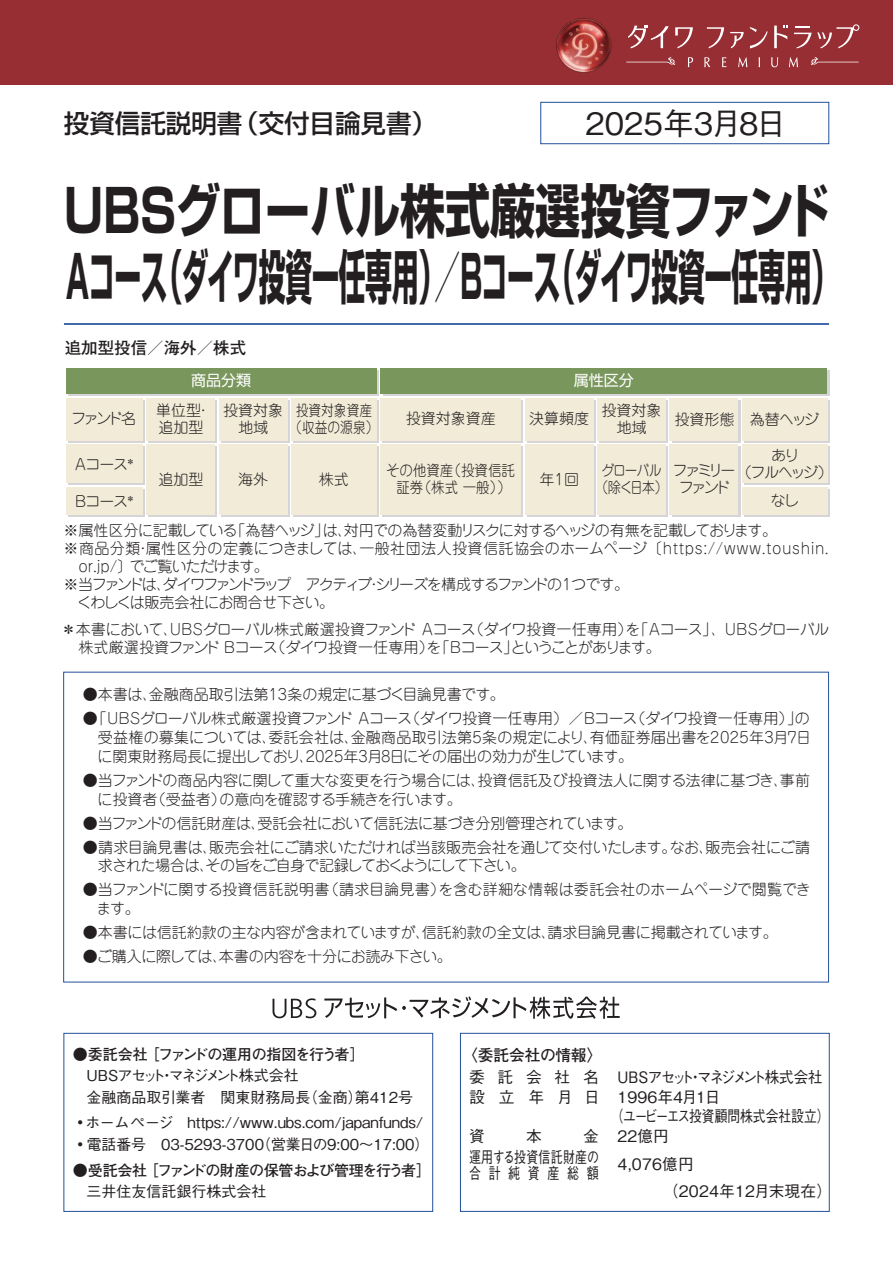
<style>
.page{position:relative;width:893px;height:1263px;background:#fff}
.page>*{position:absolute;margin:0;border:0;box-sizing:border-box;transform-origin:0 0}
.t1{font:700 58.5px/66px "Shin Go Pro";letter-spacing:-.015em;color:#231f20;scale:.77 1}
.t2{font:500 30.75px "Gothic BBB Pro";color:#231f20}
.t3{font:500 25.5px "Shin Go Pro";color:#231f20}
.t4{font:700 16.5px "Futo Go B101 Pro";color:#231f20}
.t5{font:500 15.75px/27.8px "Gothic BBB Pro";color:#231f20}
.t6{font:500 15.75px "Gothic BBB Pro";letter-spacing:-.105em;color:#231f20;scale:.92 1}
.t7{font:500 15.75px "Gothic BBB Pro";color:#231f20;scale:.81 1}
.t8{font:500 15.75px/21px "Gothic BBB Pro";letter-spacing:.02em;color:#231f20;text-align:right}
.t9{font:500 15.75px/19.5px "Gothic BBB Pro";letter-spacing:.81em;color:#231f20}
.t10{font:700 15.75px "Futo Go B101 Pro";letter-spacing:-.01em;color:#231f20}
.t11{font:500 15.75px "Gothic BBB Pro";letter-spacing:.64em;color:#231f20;scale:.76 1}
.t12{font:300 15px/18.8px "Jun 101 Pro";letter-spacing:-.02em;color:#231f20}
.t13{font:500 15px/21.8px "Gothic BBB Pro";color:#231f20}
.t14{font:300 15px/18.8px "Jun 101 Pro";color:#231f20}
.t15{font:300 15px "Jun 101 Pro";letter-spacing:.03em;color:#231f20}
.t16{font:300 15px/30.2px "Jun 101 Pro";letter-spacing:-.055em;color:#231f20}
.t17{font:700 15px "Futo Go B101 Pro";letter-spacing:-.05em;color:#231f20}
.t18{font:300 15px "Jun 101 Pro";letter-spacing:-.13em;color:#231f20}
.t19{font:300 15px/17px "Jun 101 Pro";color:#231f20;text-align:center;scale:.9 1}
.t20{font:300 15px "Jun 101 Pro";letter-spacing:-.065em;color:#231f20}
.t21{font:300 15px/15.6px "Jun 101 Pro";letter-spacing:-.165em;color:#231f20}
.t22{font:300 15px/17px "Jun 101 Pro";color:#231f20;text-align:center;scale:.85 1}
.t23{font:300 15px/17px "Jun 101 Pro";letter-spacing:-.075em;color:#231f20;text-align:center;scale:.85 1}
.t24{font:15px "Shin Go Pro";color:#fff}
</style>
<div class="page">
<div style="left:540px;top:102px;width:289px;height:42px;border:1px solid #24529b"></div>
<hr style="left:64px;top:323px;width:765px;height:2px;background:#24529b">
<div style="left:64px;top:1033px;width:369px;height:179px;border:1px solid #24529b"></div>
<div style="left:460px;top:1033px;width:369px;height:179px;border:1px solid #24529b"></div>
<div style="left:744px;top:489px;width:85px;height:28px;background:linear-gradient(to right,#d5d5d7,#d5d5d7)"></div>
<div style="left:742px;top:487px;width:85px;height:28px;background:#f1ebd8"></div>
<svg style="left:68px;top:370px;width:310px;height:26px"></svg>
<div style="left:66px;top:368px;width:310px;height:25px;background:#79965c"></div>
<div style="left:383px;top:370px;width:446px;height:26px;background:#d5d5d7"></div>
<div style="left:381px;top:368px;width:446px;height:26px;background:#79965c"></div>
<svg style="left:149px;top:400px;width:68px;height:42px"></svg>
<div style="left:147px;top:398px;width:68px;height:42px;background:#f1ebd8"></div>
<div style="left:149px;top:447px;width:68px;height:70px;background:#d5d5d7"></div>
<div style="left:147px;top:444px;width:68px;height:71px;background:#f1ebd8"></div>
<div style="left:68px;top:400px;width:77px;height:42px;background:linear-gradient(to right,#f1ebd8,#f1ebd8)"></div>
<div style="left:66px;top:398px;width:77px;height:42px;background:#f1ebd8"></div>
<div style="left:68px;top:489px;width:77px;height:28px;background:#d5d5d7"></div>
<div style="left:66px;top:487px;width:77px;height:28px;background:#f1ebd8"></div>
<div style="left:68px;top:447px;width:77px;height:38px;background:#d5d5d7"></div>
<div style="left:66px;top:444px;width:77px;height:39px;background:#f1ebd8"></div>
<div style="left:221px;top:400px;width:68px;height:42px;background:#f1ebd8"></div>
<div style="left:219px;top:398px;width:68px;height:42px;background:#f1ebd8"></div>
<svg style="left:221px;top:447px;width:68px;height:70px"></svg>
<div style="left:219px;top:444px;width:68px;height:71px;background:#f1ebd8"></div>
<div style="left:294px;top:400px;width:85px;height:42px;background:linear-gradient(to right,#f1ebd8,#f1ebd8)"></div>
<div style="left:291px;top:398px;width:85px;height:42px;background:#f1ebd8"></div>
<svg style="left:294px;top:447px;width:85px;height:70px"></svg>
<div style="left:291px;top:444px;width:85px;height:71px;background:#f1ebd8"></div>
<svg style="left:383px;top:400px;width:140px;height:42px"></svg>
<div style="left:381px;top:398px;width:140px;height:42px;background:#f1ebd8"></div>
<div style="left:383px;top:447px;width:140px;height:70px;background:#d5d5d7"></div>
<div style="left:381px;top:444px;width:140px;height:71px;background:#f1ebd8"></div>
<div style="left:527px;top:400px;width:68px;height:42px;background:#f1ebd8"></div>
<div style="left:525px;top:398px;width:68px;height:42px;background:#f1ebd8"></div>
<svg style="left:527px;top:447px;width:68px;height:70px"></svg>
<div style="left:525px;top:444px;width:68px;height:71px;background:#f1ebd8"></div>
<svg style="left:600px;top:400px;width:68px;height:42px"></svg>
<div style="left:598px;top:398px;width:68px;height:42px;background:#f1ebd8"></div>
<div style="left:600px;top:447px;width:68px;height:70px;background:#d5d5d7"></div>
<div style="left:598px;top:444px;width:68px;height:71px;background:#f1ebd8"></div>
<svg style="left:672px;top:400px;width:68px;height:42px"></svg>
<div style="left:670px;top:398px;width:68px;height:42px;background:#f1ebd8"></div>
<div style="left:672px;top:447px;width:68px;height:70px;background:#d5d5d7"></div>
<div style="left:670px;top:444px;width:68px;height:71px;background:#f1ebd8"></div>
<div style="left:744px;top:400px;width:85px;height:42px;background:#f1ebd8"></div>
<div style="left:742px;top:398px;width:85px;height:42px;background:#f1ebd8"></div>
<div style="left:744px;top:447px;width:85px;height:38px;background:linear-gradient(to right,#d5d5d7,#d5d5d7)"></div>
<div style="left:742px;top:444px;width:85px;height:39px;background:#f1ebd8"></div>
<div style="left:0;top:0;width:893px;height:85px;background:#962e33"></div>
<svg style="left:628px;top:26px;width:41px;height:22px"></svg>
<svg style="left:675px;top:27px;width:18px;height:21px"></svg>
<svg style="left:688px;top:57px;width:5px;height:10px"></svg>
<svg style="left:626px;top:57px;width:49px;height:8px"></svg>
<svg style="left:704px;top:24px;width:155px;height:43px"></svg>
<img style="left:556px;top:18px;width:56px;height:55px">
<svg style="left:273px;top:998px;width:43px;height:20px"></svg>
<svg style="left:324px;top:996px;width:296px;height:23px"></svg>
<h3 class="t3" style="left:64px;top:102px;width:375px">投資信託説明書（交付目論見書）</h3>
<h2 class="t2" style="left:585px;top:98px;width:203px">2025年3月8日</h2>
<h1 class="t1" style="left:61px;top:171px;width:1011px">ＵＢＳグローバル株式厳選投資ファンド<br>Ａコース（ダイワ投資一任専用）／Ｂコース（ダイワ投資一任専用）</h1>
<p class="t4" style="left:65px;top:335px;width:183px">追加型投信／海外／株式</p>
<p class="t24" style="left:191px;top:368px;width:61px">商品分類</p>
<p class="t24" style="left:574px;top:368px;width:61px">属性区分</p>
<p class="t12" style="left:156px;top:400px;width:56px;line-height:17px">単位型・追加型</p>
<p class="t12" style="left:158px;top:468px;width:46px">追加型</p>
<p class="t12" style="left:223px;top:400px;width:61px;line-height:17px;text-align:center">投資対象地域</p>
<p class="t12" style="left:238px;top:468px;width:31px">海外</p>
<p class="t22" style="left:289px;top:400px;width:106px">投資対象資産（収益の源泉）</p>
<p class="t12" style="left:319px;top:468px;width:31px">株式</p>
<p class="t12" style="left:602px;top:400px;width:61px;line-height:17px;text-align:center">投資対象地域</p>
<p class="t23" style="left:596px;top:460px;width:86px">グローバル（除く日本）</p>
<p class="t12" style="left:529px;top:408px;width:61px">決算頻度</p>
<p class="t12" style="left:406px;top:408px;width:91px">投資対象資産</p>
<p class="t19" style="left:386px;top:460px;width:145px">その他資産（投資信託証券（株式 一般））</p>
<p class="t12" style="left:71px;top:408px;width:67px">ファンド名</p>
<p class="t12" style="left:674px;top:408px;width:61px">投資形態</p>
<p class="t21" style="left:679px;top:462px;width:155px;text-indent:-6px">ファミリー（フルヘッジ）ファンド</p>
<p class="t12" style="left:750px;top:408px;width:71px">為替ヘッジ</p>
<p class="t12" style="left:771px;top:444px;width:30px">あり</p>
<p class="t16" style="left:63px;top:484px;width:737px;text-indent:707px">なし※属性区分に記載している「為替ヘッジ」は、対円での為替変動リスクに対するヘッジの有無を記載しております。</p>
<p class="t15" style="left:63px;top:537px;width:767px">※商品分類・属性区分の定義につきましては、一般社団法人投資信託協会のホームページ 〔https://www.toushin.</p>
<p class="t20" style="left:78px;top:555px;width:192px">or.jp/〕でご覧いただけます。</p>
<p class="t18" style="left:63px;top:573px;width:567px">※当ファンドは、ダイワファンドラップ　アクティブ・シリーズを構成するファンドの1つです。</p>
<p class="t12" style="left:63px;top:592px;width:272px">　くわしくは販売会社にお問合せ下さい。</p>
<p class="t12" style="left:78px;top:619px;width:752px;line-height:18px;text-indent:-17px">＊本書において、UBSグローバル株式厳選投資ファンド Aコース（ダイワ投資一任専用）を「Aコース」、UBSグローバル株式厳選投資ファンド Bコース（ダイワ投資一任専用）を「Bコース」ということがあります。</p>
<p class="t12" style="left:75px;top:453px;width:62px">Aコース<sup>＊</sup></p>
<p class="t12" style="left:540px;top:468px;width:41px">年1回</p>
<p class="t12" style="left:73px;top:490px;width:63px">Ｂコース<sup>＊</sup></p>
<p class="t14" style="left:83px;top:684px;width:423px">●本書は、金融商品取引法第13条の規定に基づく目論見書です。</p>
<p class="t12" style="left:98px;top:708px;width:715px;text-align:justify;text-indent:-15px">●「UBSグローバル株式厳選投資ファンド Aコース（ダイワ投資一任専用）／Bコース（ダイワ投資一任専用）｣の受益権の募集については、委託会社は、金融商品取引法第5条の規定により、有価証券届出書を2025年3月7日に関東財務局長に提出しており、2025年3月8日にその届出の効力が生じています。</p>
<p class="t12" style="left:98px;top:769px;width:714px;text-indent:-15px">●当ファンドの商品内容に関して重大な変更を行う場合には、投資信託及び投資法人に関する法律に基づき、事前に投資者（受益者）の意向を確認する手続きを行います。</p>
<p class="t12" style="left:83px;top:812px;width:551px">●当ファンドの信託財産は、受託会社において信託法に基づき分別管理されています。</p>
<p class="t12" style="left:98px;top:836px;width:714px;text-indent:-15px">●請求目論見書は、販売会社にご請求いただければ当該販売会社を通じて交付いたします。なお、販売会社にご請求された場合は、その旨をご自身で記録しておくようにして下さい。</p>
<p class="t14" style="left:97px;top:879px;width:716px;text-indent:-14px">●当ファンドに関する投資信託説明書（請求目論見書）を含む詳細な情報は委託会社のホームページで閲覧できます。</p>
<p class="t12" style="left:83px;top:921px;width:696px">●本書には信託約款の主な内容が含まれていますが、信託約款の全文は、請求目論見書に掲載されています。</p>
<p class="t12" style="left:83px;top:945px;width:370px">●ご購入に際しては、本書の内容を十分にお読み下さい。</p>
<p class="t17" style="left:73px;top:1043px;width:293px">●委託会社［ファンドの運用の指図を行う者］</p>
<p class="t13" style="left:86px;top:1063px;width:328px">UBSアセット・マネジメント株式会社<br>金融商品取引業者　関東財務局長（金商）第412号</p>
<p class="t13" style="left:73px;top:1109px;width:358px;line-height:22.5px">◦ホームページ　https://www.ubs.com/japanfunds/ ◦電話番号 03-5293-3700（営業日の9:00～17:00）</p>
<p class="t17" style="left:73px;top:1158px;width:360px">●受託会社［ファンドの財産の保管および管理を行う者］</p>
<p class="t13" style="left:86px;top:1178px;width:182px">三井住友信託銀行株式会社</p>
<p class="t10" style="left:462px;top:1042px;width:143px">〈委託会社の情報〉</p>
<p class="t9" style="left:469px;top:1066px;width:132px">委託会社名設立年月日</p>
<p class="t5" style="left:469px;top:1120px;width:17px">資</p>
<p class="t5" style="left:526px;top:1120px;width:17px">本</p>
<p class="t8" style="left:469px;top:1123px;width:132px">金<br>運用する投資信託財産の</p>
<p class="t11" style="left:469px;top:1161px;width:172px">合計純資産総額</p>
<p class="t6" style="left:618px;top:1065px;width:224px">UBSアセット・マネジメント株式会社</p>
<p class="t5" style="left:618px;top:1081px;width:105px">1996年4月1日</p>
<p class="t7" style="left:611px;top:1104px;width:271px">（ユービーエス投資顧問株式会社設立）</p>
<p class="t5" style="left:618px;top:1120px;width:53px">22億円</p>
<p class="t5" style="left:663px;top:1148px;width:171px;text-indent:-45px">4,076億円<br>（2024年12月末現在）</p>
</div>
